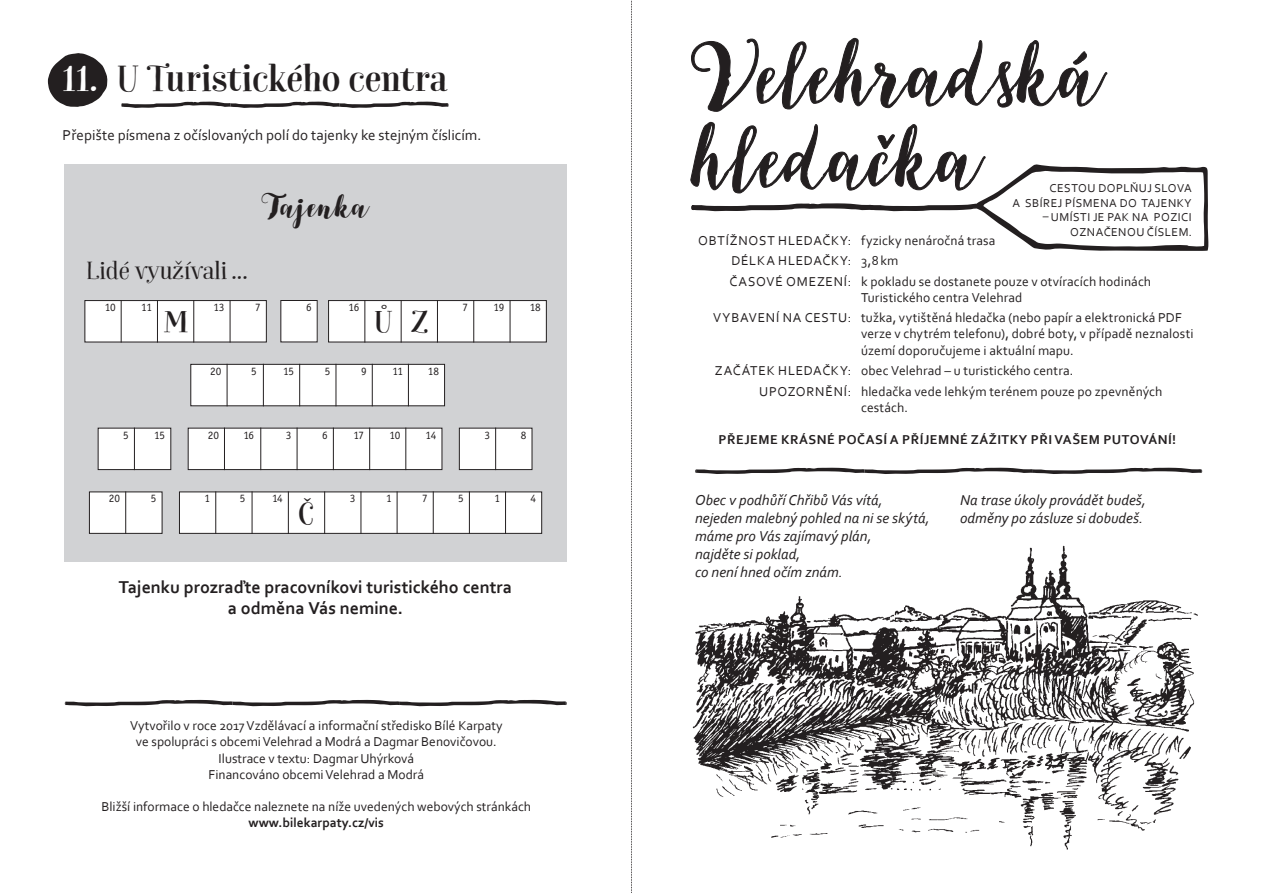
<style>
.page{position:relative;width:1263px;height:893px;background:#fff}
.page>*{position:absolute;margin:0;border:0;box-sizing:border-box;transform-origin:0 0}
.t1{font:99px "Bach Script";color:#231f20}
.zastávka{font:900 36px "Bach";letter-spacing:-.01em;color:#231f20}
.t2{font:700 36px "Bach Script";color:#231f20}
.t3{font:900 29.85px "Bach";color:#231f20}
.t4{font:700 24px "Bach";color:#231f20}
.text{font:700 18px "Corbel";color:#231f20}
.text-2{font:italic 15px "Corbel";color:#231f20}
.text-3{font:15px "Corbel";letter-spacing:.005em;color:#231f20}
.text-4{font:13.5px/16.2px "Corbel";letter-spacing:.005em;color:#231f20}
.text-5{font:700 13.5px "Corbel";letter-spacing:.04em;color:#231f20}
.text-6{font:13.5px "Corbel";letter-spacing:.03em;color:#231f20}
.text-7{font:700 13.5px "Corbel";color:#231f20}
.text-8{font:13.5px "Corbel";letter-spacing:.055em;color:#231f20}
.text-9{font:12px/14.4px "Corbel";letter-spacing:.04em;color:#231f20;text-align:right}
.t5{font:11.25px "Officina San Itc TEE";letter-spacing:-.03em;color:#231f20}
.s1{color:#fff}
</style>
<div class="page">
<svg style="left:631px;top:0;width:1px;height:893px"></svg>
<div style="left:64px;top:164px;width:502px;height:397px;background:#d1d2d4"></div>
<svg style="left:48px;top:53px;width:59px;height:54px"></svg>
<svg style="left:691px;top:38px;width:417px;height:74px"></svg>
<div style="left:85px;top:301px;width:181px;height:41px;background:#fff"></div>
<div style="left:84px;top:300px;width:183px;height:42px;border:1px solid #231f20"></div>
<hr style="left:121px;top:300px;width:1px;height:43px;background:#231f20">
<hr style="left:157px;top:300px;width:1px;height:43px;background:#231f20">
<hr style="left:193px;top:300px;width:1px;height:43px;background:#231f20">
<hr style="left:230px;top:300px;width:1px;height:43px;background:#231f20">
<img style="left:692px;top:545px;width:506px;height:305px">
<svg style="left:695px;top:467px;width:507px;height:7px"></svg>
<svg style="left:65px;top:699px;width:502px;height:8px"></svg>
<svg style="left:121px;top:101px;width:328px;height:7px"></svg>
<svg style="left:690px;top:122px;width:519px;height:129px"></svg>
<div style="left:281px;top:300px;width:36px;height:42px;background:#fff"></div>
<div style="left:329px;top:301px;width:217px;height:41px;background:#fff"></div>
<div style="left:328px;top:300px;width:219px;height:42px;border:1px solid #231f20"></div>
<hr style="left:364px;top:300px;width:1px;height:43px;background:#231f20">
<hr style="left:401px;top:300px;width:1px;height:43px;background:#231f20">
<hr style="left:437px;top:300px;width:1px;height:43px;background:#231f20">
<hr style="left:473px;top:300px;width:1px;height:43px;background:#231f20">
<hr style="left:510px;top:300px;width:1px;height:43px;background:#231f20">
<div style="left:191px;top:364px;width:254px;height:42px;background:#fff"></div>
<div style="left:190px;top:364px;width:255px;height:42px;border:1px solid #231f20"></div>
<hr style="left:227px;top:364px;width:1px;height:42px;background:#231f20">
<hr style="left:263px;top:364px;width:1px;height:42px;background:#231f20">
<hr style="left:299px;top:364px;width:1px;height:42px;background:#231f20">
<hr style="left:335px;top:364px;width:1px;height:42px;background:#231f20">
<hr style="left:372px;top:364px;width:1px;height:42px;background:#231f20">
<hr style="left:408px;top:364px;width:1px;height:42px;background:#231f20">
<div style="left:98px;top:428px;width:73px;height:42px;background:#fff"></div>
<div style="left:98px;top:428px;width:73px;height:42px;border:1px solid #231f20"></div>
<hr style="left:134px;top:428px;width:1px;height:42px;background:#231f20">
<div style="left:188px;top:428px;width:254px;height:42px;background:#fff"></div>
<div style="left:188px;top:428px;width:254px;height:42px;border:1px solid #231f20"></div>
<hr style="left:224px;top:428px;width:1px;height:42px;background:#231f20">
<hr style="left:260px;top:428px;width:1px;height:42px;background:#231f20">
<hr style="left:297px;top:428px;width:1px;height:42px;background:#231f20">
<hr style="left:333px;top:428px;width:1px;height:42px;background:#231f20">
<hr style="left:369px;top:428px;width:1px;height:42px;background:#231f20">
<hr style="left:405px;top:428px;width:1px;height:42px;background:#231f20">
<div style="left:459px;top:428px;width:73px;height:42px;background:#fff"></div>
<div style="left:459px;top:428px;width:73px;height:42px;border:1px solid #231f20"></div>
<hr style="left:495px;top:428px;width:1px;height:42px;background:#231f20">
<div style="left:89px;top:492px;width:73px;height:41px;background:#fff"></div>
<div style="left:89px;top:491px;width:74px;height:43px;border:1px solid #231f20"></div>
<hr style="left:125px;top:491px;width:1px;height:43px;background:#231f20">
<div style="left:179px;top:492px;width:363px;height:41px;background:#fff"></div>
<div style="left:179px;top:491px;width:363px;height:43px;border:1px solid #231f20"></div>
<hr style="left:215px;top:491px;width:1px;height:43px;background:#231f20">
<hr style="left:252px;top:491px;width:1px;height:43px;background:#231f20">
<hr style="left:288px;top:491px;width:1px;height:43px;background:#231f20">
<hr style="left:324px;top:491px;width:1px;height:43px;background:#231f20">
<hr style="left:360px;top:491px;width:1px;height:43px;background:#231f20">
<hr style="left:397px;top:491px;width:1px;height:43px;background:#231f20">
<hr style="left:433px;top:491px;width:1px;height:43px;background:#231f20">
<hr style="left:469px;top:491px;width:1px;height:43px;background:#231f20">
<hr style="left:505px;top:491px;width:1px;height:43px;background:#231f20">
<p class="zastávka" style="left:63px;top:58px;width:387px"><span class="s1">11.</span> U Turistického centra</p>
<p class="text-3" style="left:63px;top:126px;width:420px">Přepište písmena z očíslovaných polí do tajenky ke stejným číslicím.</p>
<p class="t4" style="left:86px;top:256px;width:163px">Lidé využívali ...</p>
<p class="t2" style="left:264px;top:187px;width:108px">Tajenka</p>
<p class="t5" style="left:105px;top:301px;width:12px">10</p>
<p class="t5" style="left:141px;top:301px;width:12px">11</p>
<p class="t3" style="left:164px;top:304px;width:26px">M</p>
<p class="t5" style="left:213px;top:301px;width:13px">13</p>
<p class="t5" style="left:255px;top:301px;width:7px">7</p>
<p class="t5" style="left:306px;top:301px;width:7px">6</p>
<p class="t5" style="left:348px;top:301px;width:12px">16</p>
<p class="t5" style="left:463px;top:301px;width:7px">7</p>
<p class="t5" style="left:494px;top:301px;width:12px">19</p>
<p class="t5" style="left:530px;top:301px;width:13px">18</p>
<p class="t3" style="left:374px;top:304px;width:20px">Ů</p>
<p class="t3" style="left:411px;top:304px;width:19px">Z</p>
<p class="t5" style="left:210px;top:365px;width:13px">20</p>
<p class="t5" style="left:251px;top:365px;width:7px">5</p>
<p class="t5" style="left:283px;top:365px;width:13px">15</p>
<p class="t5" style="left:325px;top:365px;width:7px">5</p>
<p class="t5" style="left:361px;top:365px;width:7px">9</p>
<p class="t5" style="left:392px;top:365px;width:12px">11</p>
<p class="t5" style="left:428px;top:365px;width:13px">18</p>
<p class="t5" style="left:123px;top:428px;width:7px">5</p>
<p class="t5" style="left:154px;top:428px;width:13px">15</p>
<p class="t5" style="left:208px;top:428px;width:13px">20</p>
<p class="t5" style="left:243px;top:428px;width:12px">16</p>
<p class="t5" style="left:286px;top:428px;width:7px">3</p>
<p class="t5" style="left:322px;top:428px;width:7px">6</p>
<p class="t5" style="left:353px;top:428px;width:12px">17</p>
<p class="t5" style="left:390px;top:428px;width:12px">10</p>
<p class="t5" style="left:425px;top:428px;width:12px">14</p>
<p class="t5" style="left:484px;top:428px;width:7px">3</p>
<p class="t5" style="left:521px;top:428px;width:7px">8</p>
<p class="t5" style="left:109px;top:492px;width:13px">20</p>
<p class="t5" style="left:151px;top:492px;width:7px">5</p>
<p class="t5" style="left:205px;top:492px;width:7px">1</p>
<p class="t5" style="left:240px;top:492px;width:7px">5</p>
<p class="t5" style="left:272px;top:492px;width:12px">14</p>
<p class="t5" style="left:350px;top:492px;width:7px">3</p>
<p class="t5" style="left:386px;top:492px;width:7px">1</p>
<p class="t5" style="left:422px;top:492px;width:7px">7</p>
<p class="t5" style="left:458px;top:492px;width:7px">5</p>
<p class="t5" style="left:494px;top:492px;width:7px">1</p>
<p class="t5" style="left:530px;top:492px;width:7px">4</p>
<p class="t3" style="left:298px;top:496px;width:17px">Č</p>
<p class="text" style="left:119px;top:576px;width:395px">Tajenku prozraďte pracovníkovi turistického centra</p>
<p class="text" style="left:228px;top:597px;width:177px">a odměna Vás nemine.</p>
<p class="text-4" style="left:130px;top:717px;width:374px">Vytvořilo v roce 2017 Vzdělávací a informační středisko Bílé Karpaty</p>
<p class="text-4" style="left:136px;top:733px;width:362px">ve spolupráci s obcemi Velehrad a Modrá a Dagmar Benovičovou.</p>
<p class="text-4" style="left:219px;top:750px;width:197px">Ilustrace v textu: Dagmar Uhýrková</p>
<p class="text-4" style="left:209px;top:766px;width:217px">Financováno obcemi Velehrad a Modrá</p>
<p class="text-4" style="left:101px;top:798px;width:431px">Bližší informace o hledačce naleznete na níže uvedených webových stránkách</p>
<p class="text-7" style="left:249px;top:814px;width:137px">www.bilekarpaty.cz/vis</p>
<p class="t1" style="left:696px;top:21px;width:411px">Velehradská</p>
<p class="t1" style="left:696px;top:105px;width:289px">hledačka</p>
<p class="text-9" style="left:1050px;top:181px;width:144px">CESTOU DOPLŇUJ SLOVA</p>
<p class="text-9" style="left:1012px;top:195px;width:181px">A SBÍREJ PÍSMENA DO TAJENKY</p>
<p class="text-9" style="left:1043px;top:210px;width:151px">– UMÍSTI JE PAK NA POZICI<br>OZNAČENOU ČÍSLEM.</p>
<p class="text-6" style="left:698px;top:232px;width:299px">OBTÍŽNOST HLEDAČKY: fyzicky nenáročná trasa</p>
<p class="text-8" style="left:731px;top:252px;width:168px">DÉLKA HLEDAČKY: 3,8km</p>
<p class="text-4" style="left:729px;top:273px;width:423px;text-align:center">ČASOVÉ OMEZENÍ: k pokladu se dostanete pouze v otvíracích hodinách<br>Turistického centra Velehrad</p>
<p class="text-4" style="left:861px;top:309px;width:334px;text-indent:-148px">VYBAVENÍ NA CESTU: tužka, vytištěná hledačka (nebo papír a elektronická PDF verze v chytrém telefonu), dobré boty, v případě neznalosti území doporučujeme i aktuální mapu.</p>
<p class="text-4" style="left:715px;top:362px;width:360px">ZAČÁTEK HLEDAČKY: obec Velehrad – u turistického centra.</p>
<p class="text-4" style="left:861px;top:383px;width:303px;text-indent:-102px">UPOZORNĚNÍ: hledačka vede lehkým terénem pouze po zpevněných cestách.</p>
<p class="text-5" style="left:718px;top:431px;width:459px">PŘEJEME KRÁSNÉ POČASÍ A PŘÍJEMNÉ ZÁŽITKY PŘI VAŠEM PUTOVÁNÍ!</p>
<p class="text-2" style="left:695px;top:490px;width:189px">Obec v podhůří Chřibů Vás vítá,</p>
<p class="text-2" style="left:695px;top:508px;width:236px">nejeden malebný pohled na ni se skýtá,</p>
<p class="text-2" style="left:695px;top:526px;width:178px">máme pro Vás zajímavý plán,</p>
<p class="text-2" style="left:695px;top:544px;width:107px">najděte si poklad,</p>
<p class="text-2" style="left:695px;top:562px;width:149px">co není hned očím znám.</p>
<p class="text-2" style="left:960px;top:490px;width:188px">Na trase úkoly provádět budeš,</p>
<p class="text-2" style="left:960px;top:508px;width:185px">odměny po zásluze si dobudeš.</p>
</div>
